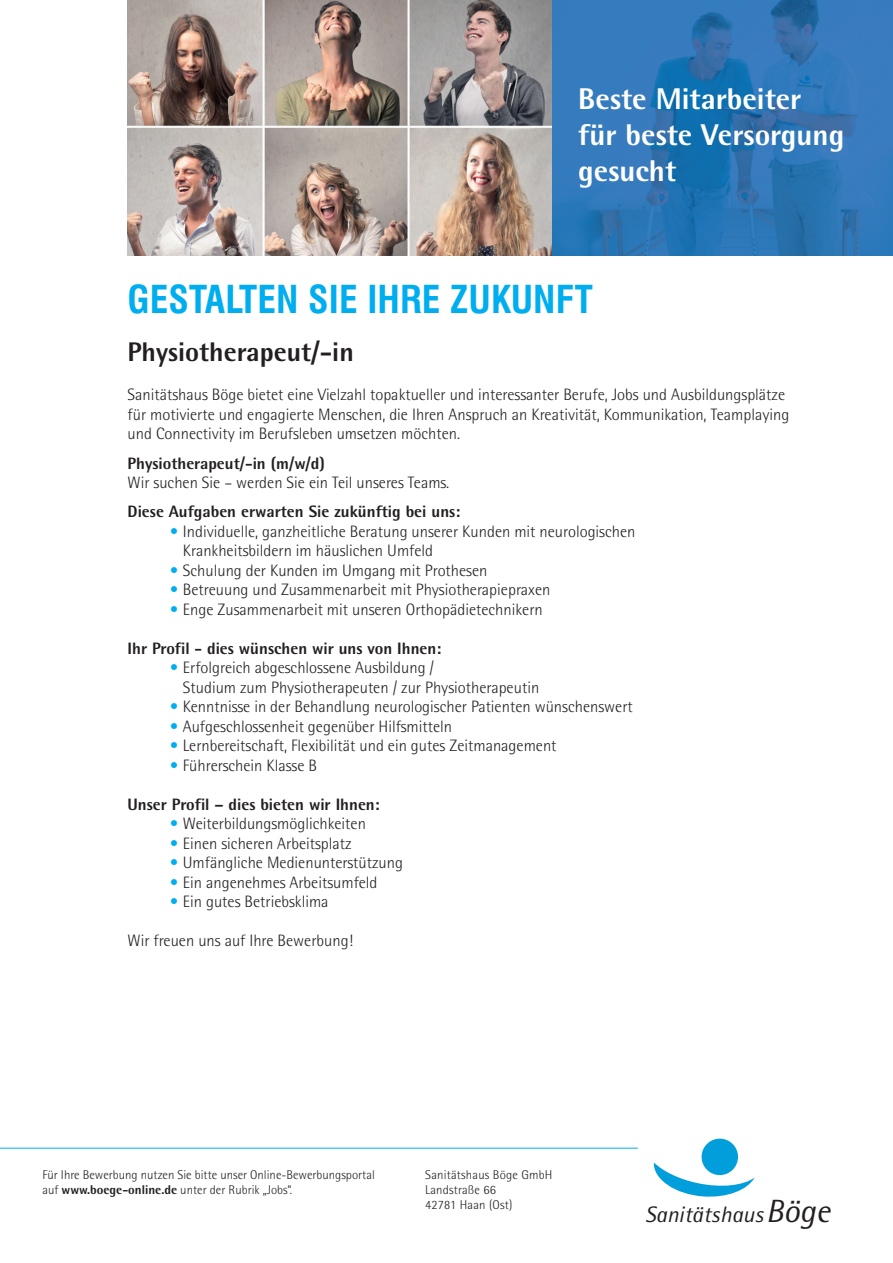
<style>
.page{position:relative;width:893px;height:1263px;background:#fff}
.page>*{position:absolute;margin:0;border:0;box-sizing:border-box;transform-origin:0 0}
.t1{font:700 condensed 37.5px "Swiss 721 BT";letter-spacing:.005em;color:#00aeef}
.t2{font:800 30px/36px "AT Rotis Semi Sans";color:#fff}
.t3{font:800 27px "AT Rotis Semi Sans";color:#231f20}
.t4{font:italic 22.35px "AT Rotis Semi Sans";color:#231f20}
.t5{font:300 16.5px/19.5px "AT Rotis Semi Sans";color:#231f20}
.t6{font:800 16.5px "AT Rotis Semi Sans";color:#231f20}
.t7{font:300 12.75px/15px "AT Rotis Semi Sans";color:#231f20}
.s1{color:#00aeef}
.s2{font-weight:800}
.s3{font-size:32.25px}
</style>
<div class="page">
<img style="left:128px;top:0;width:425px;height:255px">
<svg style="left:553px;top:0;width:340px;height:255px;background:#2d76b6"></svg>
<svg style="left:653px;top:1162px;width:102px;height:35px"></svg>
<div style="left:702px;top:1138px;width:36px;height:37px;background:#009fdb;border-radius:50%"></div>
<hr style="left:0;top:1148px;width:638px;height:1px;background:#00aeef">
<h2 class="t2" style="left:578px;top:83px;width:267px">Beste Mitarbeiter für beste Versorgung gesucht</h2>
<h1 class="t1" style="left:128px;top:285px;width:467px">GESTALTEN SIE IHRE ZUKUNFT</h1>
<h3 class="t3" style="left:128px;top:343px;width:228px">Physiotherapeut/-in</h3>
<p class="t5" style="left:128px;top:387px;width:663px">Sanitätshaus Böge bietet eine Vielzahl topaktueller und interessanter Berufe, Jobs und Ausbildungsplätze für motivierte und engagierte Menschen, die Ihren Anspruch an Kreativität, Kommunikation, Teamplaying und Connectivity im Berufsleben umsetzen möchten.</p>
<p class="t6" style="left:128px;top:457px;width:199px">Physiotherapeut/-in (m/w/d)</p>
<p class="t5" style="left:128px;top:474px;width:323px">Wir suchen Sie – werden Sie ein Teil unseres Teams.</p>
<p class="t6" style="left:128px;top:506px;width:334px">Diese Aufgaben erwarten Sie zukünftig bei uns:</p>
<p class="t5" style="left:183px;top:523px;width:454px;text-indent:-13px"><span class="s1">•</span> Individuelle, ganzheitliche Beratung unserer Kunden mit neurologischen<br>Krankheitsbildern im häuslichen Umfeld</p>
<p class="t5" style="left:170px;top:562px;width:319px"><span class="s1">•</span> Schulung der Kunden im Umgang mit Prothesen</p>
<p class="t5" style="left:170px;top:582px;width:382px"><span class="s1">•</span> Betreuung und Zusammenarbeit mit Physiotherapiepraxen</p>
<p class="t5" style="left:170px;top:601px;width:374px"><span class="s1">•</span> Enge Zusammenarbeit mit unseren Orthopädietechnikern</p>
<p class="t6" style="left:128px;top:642px;width:315px">Ihr Profil - dies wünschen wir uns von Ihnen:</p>
<p class="t5" style="left:183px;top:660px;width:358px;text-indent:-13px"><span class="s1">•</span> Erfolgreich abgeschlossene Ausbildung /<br>Studium zum Physiotherapeuten / zur Physiotherapeutin</p>
<p class="t5" style="left:170px;top:699px;width:464px"><span class="s1">•</span> Kenntnisse in der Behandlung neurologischer Patienten wünschenswert</p>
<p class="t5" style="left:170px;top:718px;width:284px"><span class="s1">•</span> Aufgeschlossenheit gegenüber Hilfsmitteln</p>
<p class="t5" style="left:170px;top:738px;width:388px"><span class="s1">•</span> Lernbereitschaft, Flexibilität und ein gutes Zeitmanagement</p>
<p class="t5" style="left:170px;top:757px;width:148px"><span class="s1">•</span> Führerschein Klasse B</p>
<p class="t6" style="left:128px;top:798px;width:254px">Unser Profil – dies bieten wir Ihnen:</p>
<p class="t5" style="left:170px;top:816px;width:197px"><span class="s1">•</span> Weiterbildungsmöglichkeiten</p>
<p class="t5" style="left:170px;top:835px;width:183px"><span class="s1">•</span> Einen sicheren Arbeitsplatz</p>
<p class="t5" style="left:170px;top:855px;width:235px"><span class="s1">•</span> Umfängliche Medienunterstützung</p>
<p class="t5" style="left:170px;top:874px;width:209px"><span class="s1">•</span> Ein angenehmes Arbeitsumfeld</p>
<p class="t5" style="left:170px;top:894px;width:160px"><span class="s1">•</span> Ein gutes Betriebsklima</p>
<p class="t5" style="left:128px;top:933px;width:227px">Wir freuen uns auf Ihre Bewerbung!</p>
<p class="t7" style="left:43px;top:1169px;width:334px">Für Ihre Bewerbung nutzen Sie bitte unser Online-Bewerbungsportal auf <span class="s2">www.boege-online.de</span> unter der Rubrik „Jobs“.</p>
<p class="t7" style="left:425px;top:1169px;width:129px">Sanitätshaus Böge GmbH<br>Landstraße 66<br>42781 Haan (Ost)</p>
<h3 class="t4" style="left:645px;top:1207px;width:186px">Sanitätshaus<span class="s3">Böge</span></h3>
</div>
